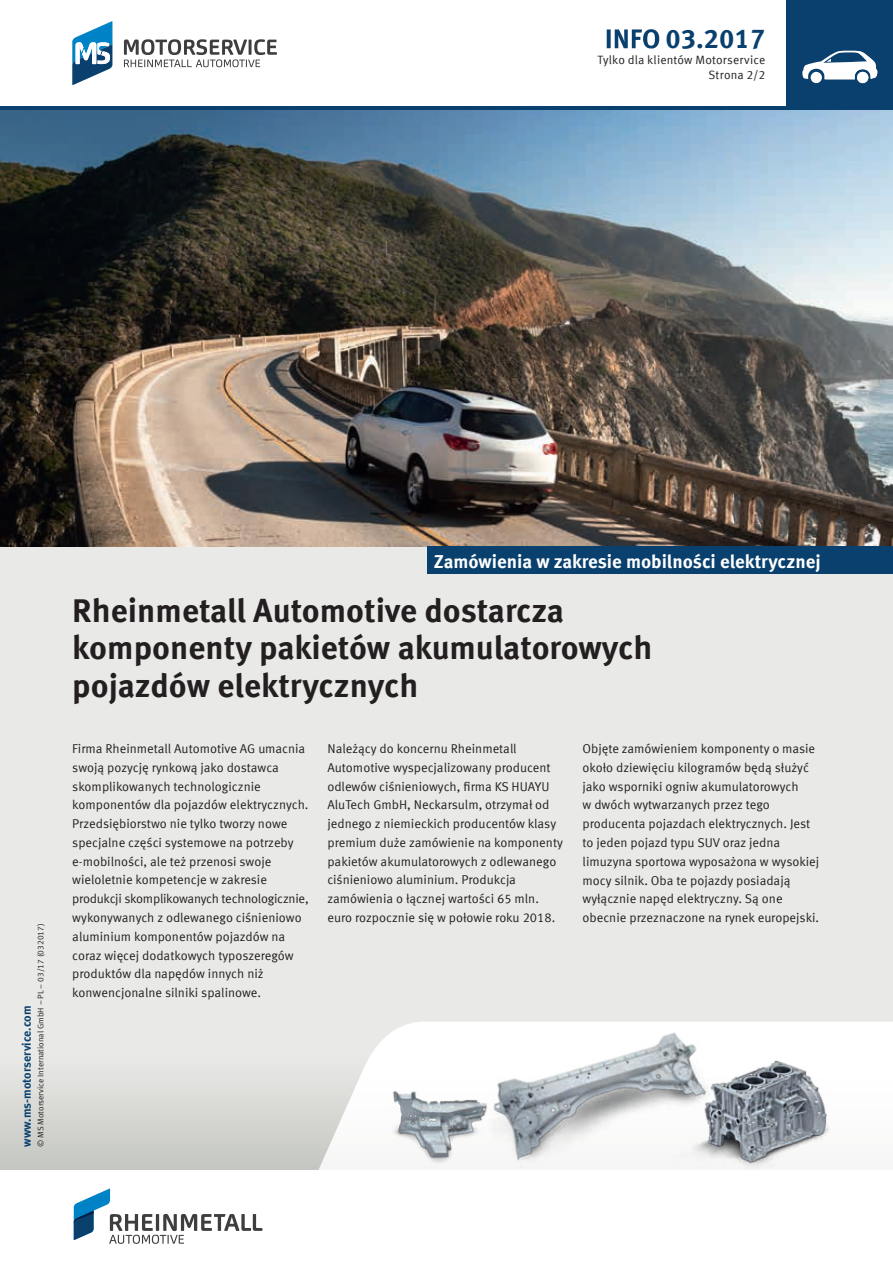
<style>
.page{position:relative;width:893px;height:1263px;background:#fff}
.page>*{position:absolute;margin:0;border:0;box-sizing:border-box;transform-origin:0 0}
.t1{font:700 33px/37.5px "Meta Offc Pro";color:#231f20}
.t2{font:700 27px "Meta Offc Pro";color:#09406e}
.t3{font:700 18.75px "Meta Offc Pro";color:#fff}
.t4{font:12.75px/18.8px "Meta Offc Pro Norm";color:#231f20}
.t5{font:12px/15px "Meta Offc Pro Norm";letter-spacing:.01em;color:#231f20;text-align:right}
.t6{font:700 12px "Meta Offc Pro";color:#09406e}
.t7{font:8.25px "Meta Offc Pro Norm";color:#231f20}
</style>
<div class="page">
<div style="left:0;top:106px;width:893px;height:5px;background:#09406e"></div>
<svg style="left:74px;top:1188px;width:188px;height:56px"></svg>
<div style="left:787px;top:0;width:106px;height:106px;background:#09406e"></div>
<svg style="left:802px;top:50px;width:76px;height:33px"></svg>
<svg style="left:124px;top:39px;width:153px;height:28px"></svg>
<svg style="left:72px;top:21px;width:40px;height:64px"></svg>
<svg style="left:607px;top:29px;width:52px;height:20px"></svg>
<div style="left:0;top:546px;width:893px;height:623px;background:#e9e9e7"></div>
<img style="left:0;top:111px;width:893px;height:436px">
<div style="left:0;top:1054px;width:893px;height:115px;background:linear-gradient(to bottom,#eaeae8,#c5c6c1)"></div>
<svg style="left:310px;top:1022px;width:583px;height:147px;fill:#fdfdfd"></svg>
<img style="left:385px;top:1085px;width:91px;height:85px">
<img style="left:476px;top:1022px;width:257px;height:148px">
<img style="left:671px;top:1051px;width:185px;height:119px">
<div style="left:428px;top:547px;width:465px;height:27px;background:#09406e"></div>
<h2 class="t2" style="left:665px;top:18px;width:102px">03.2017</h2>
<p class="t5" style="left:598px;top:51px;width:169px">Tylko dla klientów Motorservice<br>Strona 2/2</p>
<p class="t7" style="left:34px;top:1147px;width:225px;rotate:-90deg">© MS Motorservice International GmbH – PL – 03/17 (032017)</p>
<p class="t6" style="left:17px;top:1147px;width:143px;rotate:-90deg">www.ms-motorservice.com</p>
<h3 class="t3" style="left:434px;top:546px;width:388px">Zamówienia w zakresie mobilności elektrycznej</h3>
<h1 class="t1" style="left:72px;top:590px;width:582px">Rheinmetall Automotive dostarcza komponenty pakietów akumulatorowych pojazdów elektrycznych</h1>
<p class="t4" style="left:72px;top:738px;width:238px">Firma Rheinmetall Automotive AG umacnia swoją pozycję rynkową jako dostawca skomplikowanych technologicznie komponentów dla pojazdów elektrycznych.<br>Przedsiębiorstwo nie tylko tworzy nowe specjalne części systemowe na potrzeby e-mobilności, ale też przenosi swoje wieloletnie kompetencje w zakresie produkcji skomplikowanych technologicznie, wykonywanych z odlewanego ciśnieniowo aluminium komponentów pojazdów na coraz więcej dodatkowych typoszeregów produktów dla napędów innych niż konwencjonalne silniki spalinowe.</p>
<p class="t4" style="left:327px;top:738px;width:237px">Należący do koncernu Rheinmetall Automotive wyspecjalizowany producent odlewów ciśnieniowych, firma KS HUAYU AluTech GmbH, Neckarsulm, otrzymał od jednego z niemieckich producentów klasy premium duże zamówienie na komponenty pakietów akumulatorowych z odlewanego ciśnieniowo aluminium. Produkcja zamówienia o łącznej wartości 65 mln. euro rozpocznie się w połowie roku 2018.</p>
<p class="t4" style="left:583px;top:739px;width:238px">Objęte zamówieniem komponenty o masie około dziewięciu kilogramów będą służyć jako wsporniki ogniw akumulatorowych<br>w dwóch wytwarzanych przez tego producenta pojazdach elektrycznych. Jest to jeden pojazd typu SUV oraz jedna limuzyna sportowa wyposażona w wysokiej mocy silnik. Oba te pojazdy posiadają wyłącznie napęd elektryczny. Są one obecnie przeznaczone na rynek europejski.</p>
</div>
